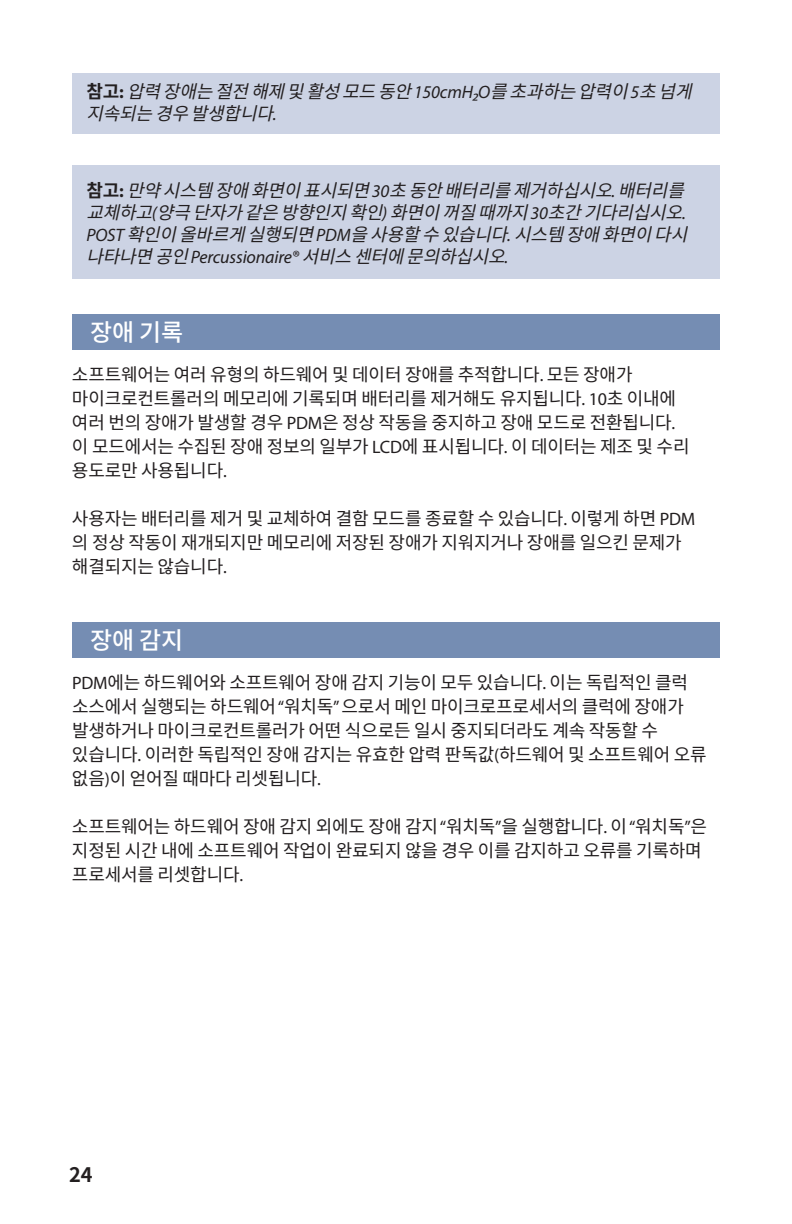
<style>
.page{position:relative;width:792px;height:1224px;background:#fff}
.page>*{position:absolute;margin:0;border:0;box-sizing:border-box;transform-origin:0 0}
.t1{font:500 24px "Noto Sans CJ Kkr";color:#fff}
.t2{font:700 20px "Noto Sans CJ Kkr";color:#231f20}
.t3{font:18px/24px "Noto Sans CJ Kkr";letter-spacing:-.01em;color:#231f20}
.t4{font:italic 18px/22px "Noto Sans CJ Kkr";color:#231f20}
.s1{font-weight:700;font-style:normal}
.s2{font-family:"Myriad Pro";font-weight:700;font-style:normal}
.s3{font-family:"Myriad Pro"}
</style>
<div class="page">
<div style="left:72px;top:73px;width:648px;height:61px;background:#ccd3e4"></div>
<div style="left:72px;top:166px;width:648px;height:113px;background:#ccd3e4"></div>
<div style="left:72px;top:314px;width:648px;height:36px;background:#758db3"></div>
<div style="left:72px;top:622px;width:648px;height:36px;background:#758db3"></div>
<p class="t4" style="left:86px;top:81px;width:618px"><span class="s1">참 고</span> <span class="s2">:</span> 압력장애는절전해제및활성모드동안<span class="s3">1 50cm H</span><span class="s3">₂</span><span class="s3">O</span>를초과하는압력이<span class="s3">5</span>초넘게 지속되는 경우 발생합니다<span class="s3">.</span></p>
<p class="t4" style="left:86px;top:180px;width:613px"><span class="s1">참 고</span> <span class="s2">:</span> 만약 시스템 장애 화면이 표시되면<span class="s3">3 0</span> 초 동안 배터리를 제거하십시오<span class="s3">.</span> 배터리를 교체하고<span class="s3">(</span>양극 단자가 같은 방향인지 확인<span class="s3">)</span> 화면이 꺼질 때까지<span class="s3">3 0</span> 초간 기다리십시오<span class="s3">.<br>POS T</span> 확인이 올바르게 실행되면<span class="s3">PDM</span> 을 사용할 수 있습니다<span class="s3">.</span> 시스템 장애 화면이 다시 나타나면공인<span class="s3">Percuss io n a ire ®</span> 서비스센터에문의하십시오<span class="s3">.</span></p>
<h1 class="t1" style="left:90px;top:319px;width:95px">장애 기록</h1>
<p class="t3" style="left:72px;top:363px;width:619px">소프트웨어는 여러 유형의 하드웨어 및 데이터 장애를 추적합니다<span class="s3">.</span> 모든 장애가 마이크로컨트롤러의 메모리에 기록되며 배터리를 제거해도 유지됩니다<span class="s3">. 10</span>초 이내에 여러 번의 장애가 발생할 경우 <span class="s3">PDM</span>은 정상 작동을 중지하고 장애 모드로 전환됩니다<span class="s3">. </span>이 모드에서는 수집된 장애 정보의 일부가 <span class="s3">LCD</span>에 표시됩니다<span class="s3">.</span> 이 데이터는 제조 및 수리 용도로만 사용됩니다<span class="s3">.</span></p>
<p class="t3" style="left:72px;top:507px;width:625px">사용자는 배터리를 제거 및 교체하여 결함 모드를 종료할 수 있습니다<span class="s3">.</span> 이렇게 하면 <span class="s3">PDM </span>의 정상 작동이 재개되지만 메모리에 저장된 장애가 지워지거나 장애를 일으킨 문제가 해결되지는 않습니다<span class="s3">.</span></p>
<h1 class="t1" style="left:90px;top:627px;width:95px">장애 감지</h1>
<p class="t3" style="left:72px;top:671px;width:636px"><span class="s3">PDM</span>에는 하드웨어와 소프트웨어 장애 감지 기능이 모두 있습니다<span class="s3">.</span> 이는 독립적인 클럭 소스에서 실행되는 하드웨어 <span class="s3">“</span>워치독<span class="s3">”</span> 으로서 메인 마이크로프로세서의 클럭에 장애가 발생하거나 마이크로컨트롤러가 어떤 식으로든 일시 중지되더라도 계속 작동할 수 있습니다<span class="s3">.</span> 이러한 독립적인 장애 감지는 유효한 압력 판독값<span class="s3">(</span>하드웨어 및 소프트웨어 오류 없음<span class="s3">)</span>이 얻어질 때마다 리셋됩니다<span class="s3">.</span></p>
<p class="t3" style="left:72px;top:815px;width:637px">소프트웨어는 하드웨어 장애 감지 외에도 장애 감지 <span class="s3">“</span>워치독<span class="s3">”</span>을 실행합니다<span class="s3">.</span> 이 <span class="s3">“</span>워치독<span class="s3">”</span>은 지정된 시간 내에 소프트웨어 작업이 완료되지 않을 경우 이를 감지하고 오류를 기록하며 프로세서를 리셋합니다<span class="s3">.</span></p>
<p class="t2" style="left:69px;top:1163px;width:25px">24</p>
</div>
